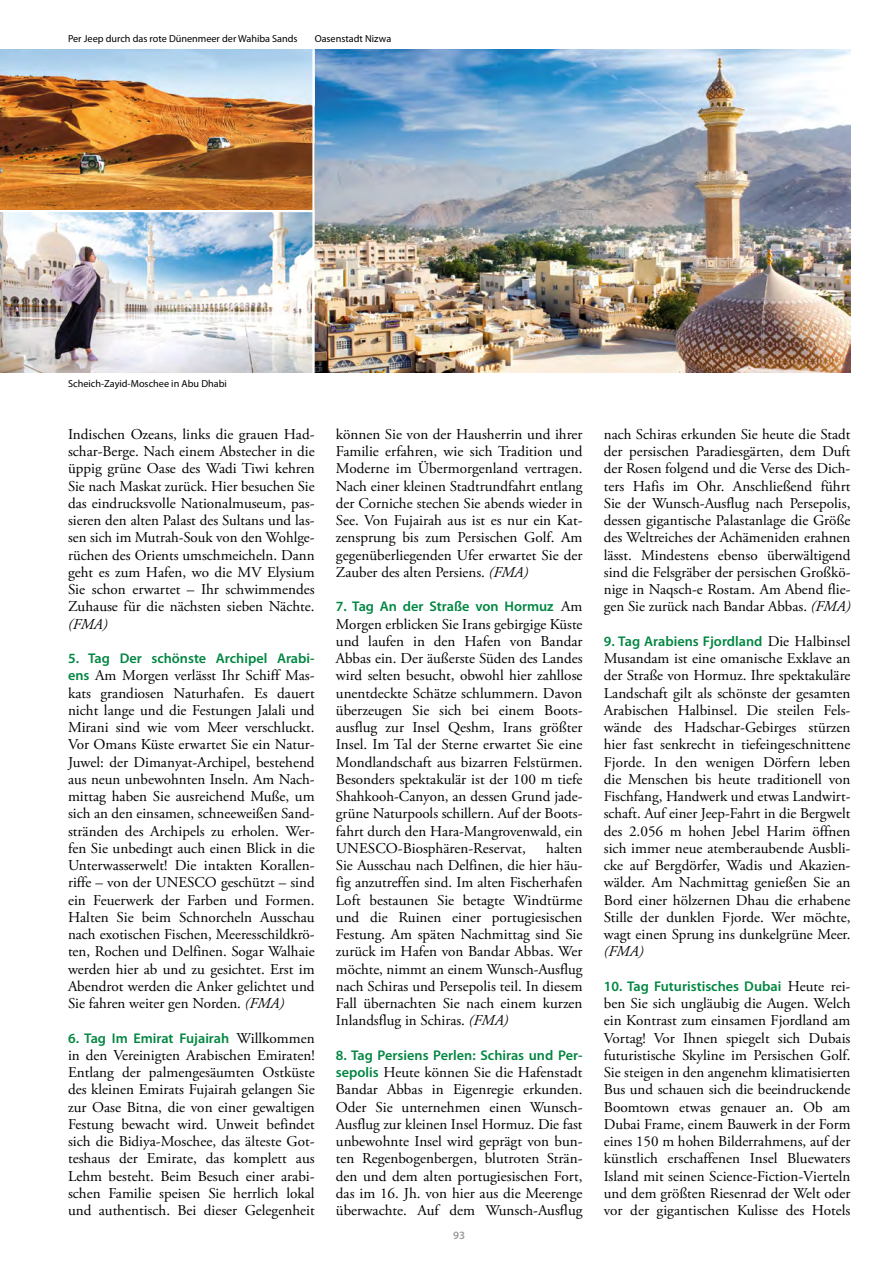
<style>
.page{position:relative;width:893px;height:1263px;background:#fff}
.page>*{position:absolute;margin:0;border:0;box-sizing:border-box;transform-origin:0 0}
.t1{font:15px/17.2px "Adobe Garamond Pro";color:#000;text-align:justify}
.t2{font:italic 15px "Adobe Garamond Pro";color:#000}
.t3{font:600 14.1px "Myriad Pro";color:#008641}
.t4{font:600 11.25px "Myriad Pro";color:#9c9c9d}
.t5{font:10.2px "Myriad Pro";color:#000}
.s1{font-family:"Myriad Pro";font-weight:600;font-size:14.1px;color:#008641}
.s2{font-style:italic}
.s3{font-family:"Adobe Garamond Pro";font-weight:400;font-size:15px;color:#000}
</style>
<div class="page">
<img style="left:1px;top:49px;width:849px;height:324px">
<img style="left:0;top:49px;width:1px;height:324px">
<hr style="left:0;top:210px;width:315px;height:2px;background:#fff">
<hr style="left:312px;top:49px;width:3px;height:324px;background:#fff">
<p class="t5" style="left:68px;top:33px;width:231px">Per Jeep durch das rote Dünenmeer der Wahiba Sands</p>
<p class="t5" style="left:315px;top:33px;width:78px">Oasenstadt Nizwa</p>
<p class="t5" style="left:68px;top:378px;width:160px">Scheich-Zayid-Moschee in Abu Dhabi</p>
<p class="t1" style="left:68px;top:426px;width:248px">Indischen Ozeans, links die grauen Had&shy;schar-Berge. Nach einem Abstecher in die üppig grüne Oase des Wadi Tiwi kehren Sie nach Maskat zurück. Hier besuchen Sie das eindrucksvolle Nationalmuseum, pas&shy;sieren den alten Palast des Sultans und las&shy;sen sich im Mutrah-Souk von den Wohlge&shy;rüchen des Orients umschmeicheln. Dann geht es zum Hafen, wo die MV Elysium Sie schon erwartet – Ihr schwimmendes Zuhause für die nächsten sieben Nächte.</p>
<p class="t2" style="left:68px;top:615px;width:41px">(FMA)</p>
<p class="t3" style="left:68px;top:651px;width:248px">5. Tag Der schönste Archipel Arabi-</p>
<p class="t1" style="left:68px;top:667px;width:248px"><span class="s1">ens</span> Am Morgen verlässt Ihr Schiff Mas&shy;kats grandiosen Naturhafen. Es dauert nicht lange und die Festungen Jalali und Mirani sind wie vom Meer verschluckt.<br>Vor Omans Küste erwartet Sie ein Natur-Juwel: der Dimanyat-Archipel, bestehend aus neun unbewohnten Inseln. Am Nach&shy;mittag haben Sie ausreichend Muße, um sich an den einsamen, schneeweißen Sand&shy;stränden des Archipels zu erholen. Wer&shy;fen Sie unbedingt auch einen Blick in die Unterwasserwelt! Die intakten Korallen&shy;riffe – von der UNESCO geschützt – sind ein Feuerwerk der Farben und Formen.<br>Halten Sie beim Schnorcheln Ausschau nach exotischen Fischen, Meeresschildkrö&shy;ten, Rochen und Delfinen. Sogar Walhaie werden hier ab und zu gesichtet. Erst im Abendrot werden die Anker gelichtet und Sie fahren weiter gen Norden. <span class="s2">(FMA)</span></p>
<p class="t3" style="left:68px;top:1030px;width:248px">6. Tag Im Emirat Fujairah <span class="s3">Willkommen</span></p>
<p class="t1" style="left:68px;top:1047px;width:248px">in den Vereinigten Arabischen Emiraten!<br>Entlang der palmengesäumten Ostküste des kleinen Emirats Fujairah gelangen Sie zur Oase Bitna, die von einer gewaltigen Festung bewacht wird. Unweit befindet sich die Bidiya-Moschee, das älteste Got&shy;teshaus der Emirate, das komplett aus Lehm besteht. Beim Besuch einer arabi&shy;schen Familie speisen Sie herrlich lokal und authentisch. Bei dieser Gelegenheit</p>
<p class="t1" style="left:336px;top:426px;width:248px">können Sie von der Hausherrin und ihrer Familie erfahren, wie sich Tradition und Moderne im Übermorgenland vertragen.<br>Nach einer kleinen Stadtrundfahrt entlang der Corniche stechen Sie abends wieder in See. Von Fujairah aus ist es nur ein Kat&shy;zensprung bis zum Persischen Golf. Am gegenüberliegenden Ufer erwartet Sie der Zauber des alten Persiens. <span class="s2">(FMA)</span></p>
<p class="t3" style="left:336px;top:599px;width:248px">7. Tag An der Straße von Hormuz <span class="s3">Am</span></p>
<p class="t1" style="left:336px;top:616px;width:248px">Morgen erblicken Sie Irans gebirgige Küste und laufen in den Hafen von Bandar Abbas ein. Der äußerste Süden des Landes wird selten besucht, obwohl hier zahllose unentdeckte Schätze schlummern. Davon überzeugen Sie sich bei einem Boots&shy;ausflug zur Insel Qeshm, Irans größter Insel. Im Tal der Sterne erwartet Sie eine Mondlandschaft aus bizarren Felstürmen.<br>Besonders spektakulär ist der 100 m tiefe Shahkooh-Canyon, an dessen Grund jade&shy;grüne Naturpools schillern. Auf der Boots&shy;fahrt durch den Hara-Mangrovenwald, ein UNESCO-Biosphären-Reservat,</p>
<p class="t1" style="left:336px;top:840px;width:248px;text-indent:210px">halten Sie Ausschau nach Delfinen, die hier häu&shy;fig anzutreffen sind. Im alten Fischerhafen Loft bestaunen Sie betagte Windtürme und die Ruinen einer portugiesischen Festung. Am späten Nachmittag sind Sie zurück im Hafen von Bandar Abbas. Wer möchte, nimmt an einem Wunsch-Ausflug nach Schiras und Persepolis teil. In diesem Fall übernachten Sie nach einem kurzen Inlandsflug in Schiras. <span class="s2">(FMA)</span></p>
<p class="t3" style="left:336px;top:1047px;width:248px">8. Tag Persiens Perlen: Schiras und Per-</p>
<p class="t1" style="left:336px;top:1064px;width:248px"><span class="s1">sepolis</span> Heute können Sie die Hafenstadt Bandar Abbas in Eigenregie erkunden.<br>Oder Sie unternehmen einen Wunsch-Ausflug zur kleinen Insel Hormuz. Die fast unbewohnte Insel wird geprägt von bun&shy;ten Regenbogenbergen, blutroten Strän&shy;den und dem alten portugiesischen Fort, das im 16. Jh. von hier aus die Meerenge überwachte. Auf dem Wunsch-Ausflug</p>
<p class="t4" style="left:453px;top:1229px;width:14px">93</p>
<p class="t1" style="left:604px;top:426px;width:248px">nach Schiras erkunden Sie heute die Stadt der persischen Paradiesgärten, dem Duft der Rosen folgend und die Verse des Dich&shy;ters Hafis im Ohr. Anschließend führt Sie der Wunsch-Ausflug nach Persepolis, dessen gigantische Palastanlage die Größe des Weltreiches der Achämeniden erahnen lässt. Mindestens ebenso überwältigend sind die Felsgräber der persischen Großkö&shy;nige in Naqsch-e Rostam. Am Abend flie&shy;gen Sie zurück nach Bandar Abbas. <span class="s2">(FMA)</span></p>
<p class="t3" style="left:604px;top:633px;width:248px">9. Tag Arabiens Fjordland <span class="s3">Die Halbinsel</span></p>
<p class="t1" style="left:604px;top:650px;width:248px">Musandam ist eine omanische Exklave an der Straße von Hormuz. Ihre spektakuläre Landschaft gilt als schönste der gesamten Arabischen Halbinsel. Die steilen Fels&shy;wände des Hadschar-Gebirges stürzen hier fast senkrecht in tiefeingeschnittene Fjorde. In den wenigen Dörfern leben die Menschen bis heute traditionell von Fischfang, Handwerk und etwas Landwirt&shy;schaft. Auf einer Jeep-Fahrt in die Bergwelt des 2.056 m hohen Jebel Harim öffnen sich immer neue atemberaubende Ausbli&shy;cke auf Bergdörfer, Wadis und Akazien&shy;wälder. Am Nachmittag genießen Sie an Bord einer hölzernen Dhau die erhabene Stille der dunklen Fjorde. Wer möchte, wagt einen Sprung ins dunkelgrüne Meer.</p>
<p class="t2" style="left:604px;top:943px;width:41px">(FMA)</p>
<p class="t3" style="left:604px;top:978px;width:248px">10. Tag Futuristisches Dubai <span class="s3">Heute rei-</span></p>
<p class="t1" style="left:604px;top:995px;width:248px">ben Sie sich ungläubig die Augen. Welch ein Kontrast zum einsamen Fjordland am Vortag! Vor Ihnen spiegelt sich Dubais futuristische Skyline im Persischen Golf.<br>Sie steigen in den angenehm klimatisierten Bus und schauen sich die beeindruckende Boomtown etwas genauer an. Ob am Dubai Frame, einem Bauwerk in der Form eines 150 m hohen Bilderrahmens, auf der künstlich erschaffenen Insel Bluewaters Island mit seinen Science-Fiction-Vierteln und dem größten Riesenrad der Welt oder vor der gigantischen Kulisse des Hotels</p>
</div>
